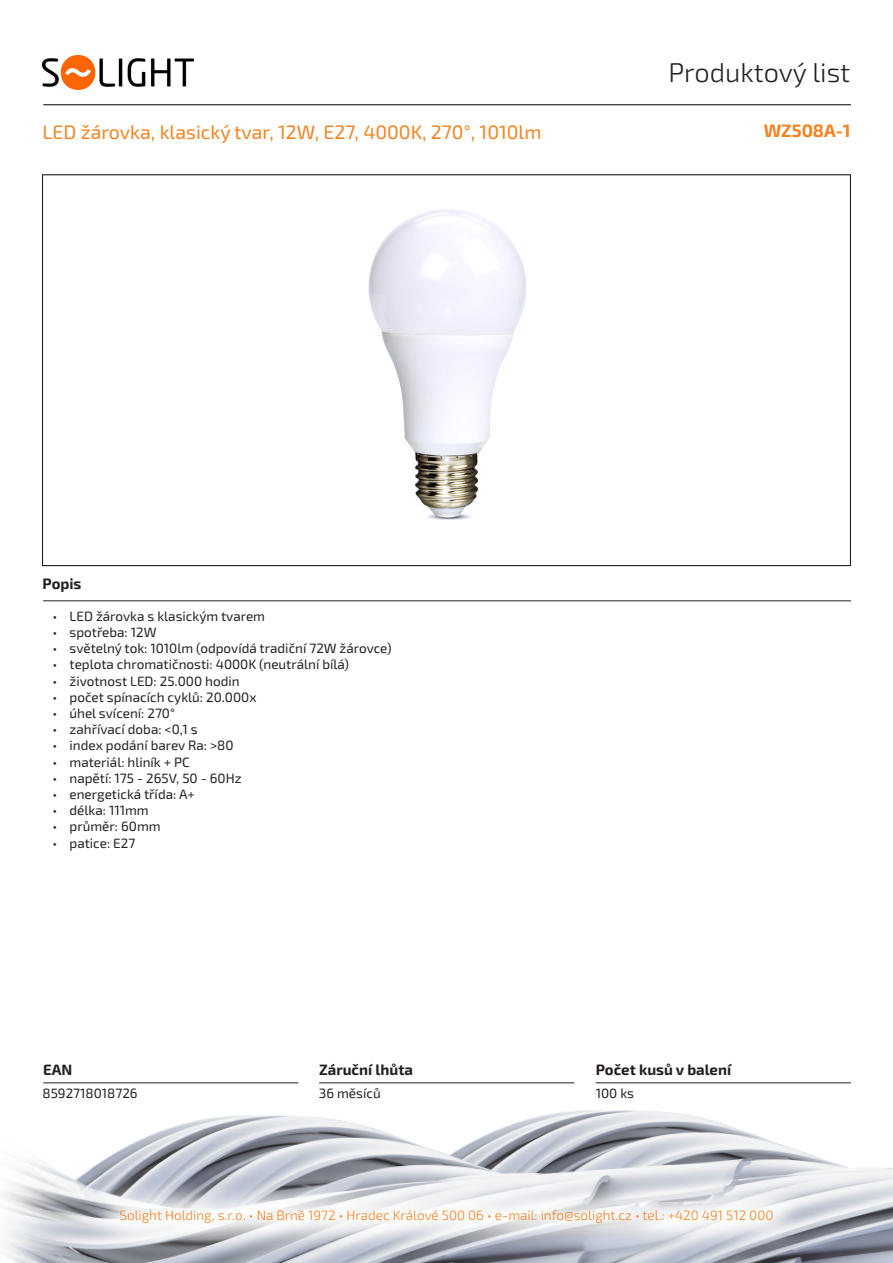
<style>
.page{position:relative;width:893px;height:1263px;background:#fff}
.page>*{position:absolute;margin:0;border:0;box-sizing:border-box;transform-origin:0 0}
.t1{font:300 27px "Exo 2.0";color:#231f20}
.t2{font:19.5px "Exo 2.0";color:#f58220}
.Kód_produktu{font:700 18px "Exo 2.0";color:#f58220}
.t3{font:700 15px "Exo 2.0";color:#231f20}
.t4{font:13.5px "Exo 2.0";color:#231f20}
.t5{font:300 13.5px "Exo 2.0";color:#f58220}
</style>
<div class="page">
<img style="left:3px;top:1082px;width:890px;height:181px">
<hr style="left:43px;top:104px;width:808px;height:1px;background:#231f20">
<hr style="left:43px;top:600px;width:808px;height:1px;background:#231f20">
<hr style="left:596px;top:1082px;width:255px;height:1px;background:#231f20">
<hr style="left:319px;top:1082px;width:255px;height:1px;background:#231f20">
<hr style="left:43px;top:1082px;width:255px;height:1px;background:#231f20">
<svg style="left:85px;top:1174px;width:723px;height:84px"></svg>
<img style="left:43px;top:55px;width:150px;height:34px">
<img style="left:368px;top:210px;width:159px;height:310px">
<h1 class="t1" style="left:668px;top:57px;width:183px">Produktový list</h1>
<p class="t2" style="left:43px;top:120px;width:500px">LED žárovka, klasický tvar, 12W, E27, 4000K, 270°, 1010lm</p>
<p class="Kód_produktu" style="left:764px;top:120px;width:88px">WZ508A-1</p>
<p class="t3" style="left:43px;top:575px;width:40px">Popis</p>
<p class="t4" style="left:53px;top:608px;width:214px">• LED žárovka s klasickým tvarem</p>
<p class="t4" style="left:53px;top:624px;width:106px">• spotřeba: 12W</p>
<p class="t4" style="left:53px;top:640px;width:341px">• světelný tok: 1010lm (odpovídá tradiční 72W žárovce)</p>
<p class="t4" style="left:53px;top:657px;width:298px">• teplota chromatičnosti: 4000K (neutrální bílá)</p>
<p class="t4" style="left:53px;top:673px;width:189px">• životnost LED: 25.000 hodin</p>
<p class="t4" style="left:53px;top:689px;width:206px">• počet spínacích cyklů: 20.000x</p>
<p class="t4" style="left:53px;top:705px;width:124px">• úhel svícení: 270°</p>
<p class="t4" style="left:53px;top:721px;width:147px">• zahřívací doba: &lt;0,1 s</p>
<p class="t4" style="left:53px;top:738px;width:183px">• index podání barev Ra: &gt;80</p>
<p class="t4" style="left:53px;top:754px;width:139px">• materiál: hliník + PC</p>
<p class="t4" style="left:53px;top:770px;width:191px">• napětí: 175 - 265V, 50 - 60Hz</p>
<p class="t4" style="left:53px;top:786px;width:144px">• energetická třída: A+</p>
<p class="t4" style="left:53px;top:802px;width:98px">• délka: 111mm</p>
<p class="t4" style="left:53px;top:819px;width:110px">• průměr: 60mm</p>
<p class="t4" style="left:53px;top:835px;width:84px">• patice: E27</p>
<p class="t3" style="left:43px;top:1060px;width:31px">EAN</p>
<p class="t3" style="left:319px;top:1060px;width:95px">Záruční lhůta</p>
<p class="t3" style="left:596px;top:1060px;width:137px">Počet kusů v balení</p>
<p class="t4" style="left:43px;top:1085px;width:97px">8592718018726</p>
<p class="t4" style="left:319px;top:1085px;width:63px">36 měsíců</p>
<p class="t4" style="left:596px;top:1085px;width:40px">100 ks</p>
<p class="t5" style="left:120px;top:1208px;width:655px">Solight Holding, s.r.o. • Na Brně 1972 • Hradec Králové 500 06 • e-mail: info@solight.cz • tel.: +420 491 512 000</p>
</div>
